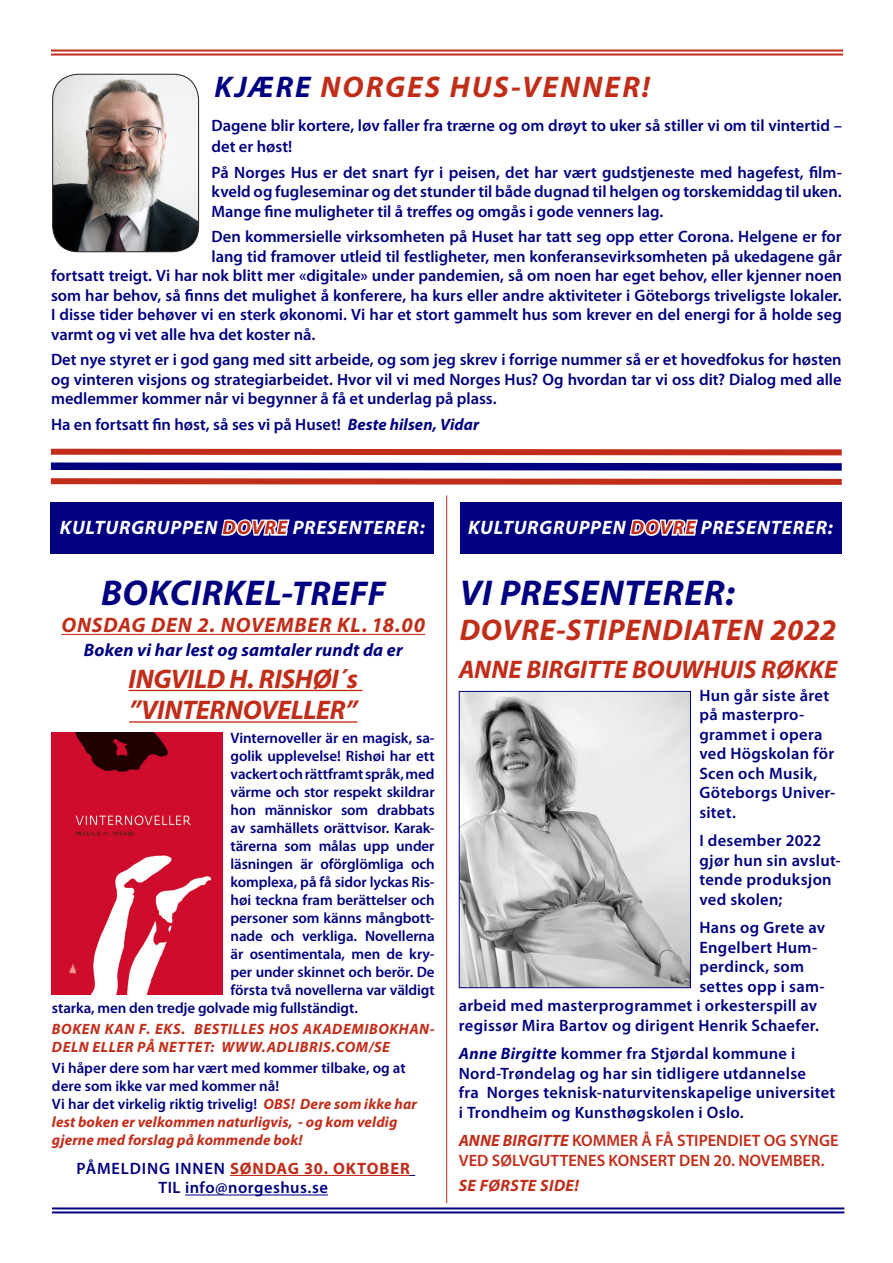
<style>
.page{position:relative;width:893px;height:1263px;background:#fff}
.page>*{position:absolute;margin:0;border:0;box-sizing:border-box;transform-origin:0 0}
.t1{font:italic 700 36px "Myriad Pro";letter-spacing:.015em;color:#000080}
.t2{font:italic 700 30px "Myriad Pro";letter-spacing:.07em;color:#c02d19}
.t3{font:italic 700 30px "Myriad Pro";letter-spacing:.035em;color:#c02d19}
.t4{font:italic 700 27px/31.5px "Myriad Pro";letter-spacing:-.015em;color:#c02d19}
.t5{font:italic 700 25.5px "Myriad Pro";color:#c02d19}
.t6{font:italic 700 21px "Myriad Pro";letter-spacing:.04em;color:#c02d19}
.t7{font:italic 700 19.5px "Myriad Pro";letter-spacing:.04em;color:#fff}
.t8{font:italic 700 18px "Myriad Pro";letter-spacing:.01em;color:#000080}
.t9{font:600 16.5px/19.5px "Myriad Pro";color:#000080;text-align:justify}
.t10{font:600 16.5px/19.5px "Myriad Pro";letter-spacing:.02em;color:#000080}
.t11{font:600 16.5px/19.5px "Myriad Pro";color:#c02d19}
.t12{font:700 16.5px "Myriad Pro";letter-spacing:.055em;color:#c02d19}
.t13{font:600 16.5px "Myriad Pro";letter-spacing:.03em;color:#000080}
.t14{font:italic 700 16.5px "Myriad Pro";letter-spacing:.02em;color:#c02d19}
.t15{font:600 15px/18px "Myriad Pro";letter-spacing:-.005em;color:#000080}
.t16{font:italic 700 15px/18px "Myriad Pro";letter-spacing:.01em;color:#c02d19}
.t17{font:italic 700 15px/18px "Myriad Pro";letter-spacing:.04em;color:#c02d19}
.s1{color:#000080}
.s2{font-weight:700;font-style:italic}
.s3{color:#c02d19}
.s4{font-size:34.5px}
.s5{font-weight:600;font-style:normal;color:#000080}
.s6{font-weight:600;color:#000080}
</style>
<div class="page">
<img style="left:53px;top:74px;width:146px;height:178px">
<div style="left:52px;top:74px;width:147px;height:178px;border:1px solid #231f20;border-radius:25px"></div>
<svg style="left:50px;top:448px;width:792px;height:37px"></svg>
<hr style="left:52px;top:1207px;width:792px;height:2px;background:#000080">
<hr style="left:52px;top:1211px;width:792px;height:2px;background:#000080">
<hr style="left:51px;top:50px;width:792px;height:2px;background:#c02d19">
<hr style="left:51px;top:54px;width:792px;height:2px;background:#c02d19">
<div style="left:51px;top:502px;width:383px;height:52px;background:#000080"></div>
<svg style="left:220px;top:519px;width:71px;height:115px"></svg>
<hr style="left:61px;top:634px;width:364px;height:1px;background:#c02d19">
<hr style="left:129px;top:690px;width:233px;height:1px;background:#c02d19">
<hr style="left:129px;top:721px;width:229px;height:2px;background:#c02d19">
<hr style="left:230px;top:1175px;width:180px;height:1px;background:#c02d19">
<hr style="left:185px;top:1194px;width:143px;height:1px;background:#000080">
<img style="left:52px;top:732px;width:170px;height:262px">
<hr style="left:446px;top:495px;width:1px;height:708px;background:#c02d19">
<div style="left:460px;top:502px;width:381px;height:52px;background:#000080"></div>
<svg style="left:629px;top:519px;width:69px;height:17px"></svg>
<img style="left:461px;top:693px;width:228px;height:293px">
<div style="left:459px;top:691px;width:232px;height:297px;border:1px solid #000080"></div>
<p class="t2" style="left:214px;top:67px;width:437px"><span class="s1">KJÆRE</span> NORGES HUS-VENNER!</p>
<p class="t9" style="left:212px;top:115px;width:632px;line-height:21px">Dagene blir kortere, løv faller fra trærne og om drøyt to uker så stiller vi om til vintertid – det er høst!</p>
<p class="t9" style="left:212px;top:162px;width:632px">På Norges Hus er det snart fyr i peisen, det har vært gudstjeneste med hagefest, film&shy;kveld og fugleseminar og det stunder til både dugnad til helgen og torskemiddag til uken.<br>Mange fine muligheter til å treffes og omgås i gode venners lag.</p>
<p class="t9" style="left:212px;top:227px;width:632px">Den kommersielle virksomheten på Huset har tatt seg opp etter Corona. Helgene er for</p>
<p class="t9" style="left:212px;top:246px;width:632px">lang tid framover utleid til festligheter, men konferansevirksomheten på ukedagene går</p>
<p class="t9" style="left:51px;top:266px;width:792px">fortsatt treigt. Vi har nok blitt mer «digitale» under pandemien, så om noen har eget behov, eller kjenner noen</p>
<p class="t9" style="left:51px;top:285px;width:792px">som har behov, så finns det mulighet å konferere, ha kurs eller andre aktiviteter i Göteborgs triveligste lokaler.</p>
<p class="t9" style="left:51px;top:305px;width:792px">I disse tider behøver vi en sterk økonomi. Vi har et stort gammelt hus som krever en del energi for å holde seg</p>
<p class="t9" style="left:51px;top:324px;width:266px">varmt og vi vet alle hva det koster nå.</p>
<p class="t9" style="left:51px;top:350px;width:792px">Det nye styret er i god gang med sitt arbeide, og som jeg skrev i forrige nummer så er et hovedfokus for høsten og vinteren visjons og strategiarbeidet. Hvor vil vi med Norges Hus? Og hvordan tar vi oss dit? Dialog med alle medlemmer kommer når vi begynner å få et underlag på plass.</p>
<p class="t9" style="left:51px;top:414px;width:430px">Ha en fortsatt fin høst, så ses vi på Huset! <span class="s2">Beste hilsen, Vidar</span></p>
<p class="t7" style="left:60px;top:515px;width:366px">KULTURGRUPPEN <span class="s3">DOVRE</span> PRESENTERER:</p>
<p class="t1" style="left:101px;top:570px;width:286px">BOKCIRKEL-<span class="s4">TREFF</span></p>
<p class="t6" style="left:61px;top:611px;width:365px">ONSDAG DEN 2. NOVEMBER KL. 18.00</p>
<p class="t8" style="left:84px;top:638px;width:321px">Boken vi har lest og samtaler rundt da er</p>
<p class="t4" style="left:129px;top:662px;width:231px">INGVILD H. RISHØI´s ”VINTERNOVELLER”</p>
<p class="t15" style="left:231px;top:729px;width:206px">Vinternoveller är en magisk, sa-</p>
<p class="t15" style="left:231px;top:747px;width:206px">golik upplevelse! Rishøi har ett</p>
<p class="t15" style="left:231px;top:765px;width:206px">vackert och rättframt språk, med</p>
<p class="t15" style="left:231px;top:783px;width:206px">värme och stor respekt skildrar</p>
<p class="t15" style="left:231px;top:801px;width:206px">hon människor som drabbats</p>
<p class="t15" style="left:231px;top:819px;width:206px">av samhällets orättvisor. Karak-</p>
<p class="t15" style="left:231px;top:837px;width:206px">tärerna som målas upp under</p>
<p class="t15" style="left:231px;top:855px;width:206px">läsningen är oförglömliga och</p>
<p class="t15" style="left:231px;top:873px;width:206px">komplexa, på få sidor lyckas Ris-</p>
<p class="t15" style="left:231px;top:891px;width:206px">høi teckna fram berättelser och</p>
<p class="t15" style="left:231px;top:909px;width:206px">personer som känns mångbott-</p>
<p class="t15" style="left:231px;top:927px;width:206px">nade och verkliga. Novellerna</p>
<p class="t15" style="left:231px;top:945px;width:206px">är osentimentala, men de kry-</p>
<p class="t15" style="left:231px;top:963px;width:206px">per under skinnet och berör. De</p>
<p class="t15" style="left:231px;top:981px;width:206px">första två novellerna var väldigt</p>
<p class="t15" style="left:52px;top:999px;width:308px">starka, men den tredje golvade mig fullständigt.</p>
<p class="t17" style="left:52px;top:1020px;width:384px">BOKEN KAN F. EKS. BESTILLES HOS AKADEMIBOKHAN-<br>DELN ELLER PÅ NETTET: WWW.ADLIBRIS.COM/SE</p>
<p class="t15" style="left:52px;top:1059px;width:355px">Vi håper dere som har vært med kommer tilbake, og at dere som ikke var med kommer nå!</p>
<p class="t16" style="left:52px;top:1095px;width:367px"><span class="s5">Vi har det virkelig riktig trivelig!</span> OBS! Dere som ikke har lest boken er velkommen naturligvis, - og kom veldig gjerne med forslag på kommende bok!</p>
<p class="t12" style="left:77px;top:1157px;width:335px"><span class="s6">PÅMELDING INNEN</span> SØNDAG 30. OKTOBER</p>
<p class="t13" style="left:159px;top:1177px;width:171px">TIL info@norgeshus.se</p>
<p class="t7" style="left:468px;top:515px;width:366px">KULTURGRUPPEN <span class="s3">DOVRE</span> PRESENTERER:</p>
<p class="t1" style="left:460px;top:570px;width:277px">VI PRESENTERER:</p>
<p class="t3" style="left:460px;top:610px;width:378px">DOVRE-STIPENDIATEN 2022</p>
<p class="t5" style="left:459px;top:653px;width:380px">ANNE BIRGITTE BOUWHUIS RØKKE</p>
<p class="t10" style="left:699px;top:685px;width:138px">Hun går siste året på masterpro&shy;grammet i opera ved Högskolan för<br>Scen och Musik,<br>Göteborgs Univer&shy;sitet.</p>
<p class="t10" style="left:699px;top:830px;width:143px">I desember 2022 gjør hun sin avslut&shy;tende produksjon ved skolen;</p>
<p class="t10" style="left:699px;top:917px;width:127px">Hans og Grete av</p>
<p class="t10" style="left:699px;top:937px;width:119px">Engelbert Hum-</p>
<p class="t10" style="left:699px;top:956px;width:106px">perdinck, som</p>
<p class="t10" style="left:699px;top:976px;width:127px">settes opp i sam-</p>
<p class="t10" style="left:459px;top:995px;width:360px">arbeid med masterprogrammet i orkesterspill av</p>
<p class="t10" style="left:459px;top:1015px;width:362px">regissør Mira Bartov og dirigent Henrik Schaefer.</p>
<p class="t10" style="left:459px;top:1043px;width:378px"><span class="s2">Anne Birgitte</span> kommer fra Stjørdal kommune i Nord-Trøndelag og har sin tidligere utdannelse<br>fra Norges teknisk-naturvitenskapelige universitet i Trondheim og Kunsthøgskolen i Oslo.</p>
<p class="t11" style="left:459px;top:1130px;width:381px"><span class="s2">ANNE BIRGITTE</span> KOMMER Å FÅ STIPENDIET OG SYNGE<br>VED SØLVGUTTENES KONSERT DEN 20. NOVEMBER.</p>
<p class="t14" style="left:459px;top:1175px;width:122px">SE FØRSTE SIDE!</p>
</div>
